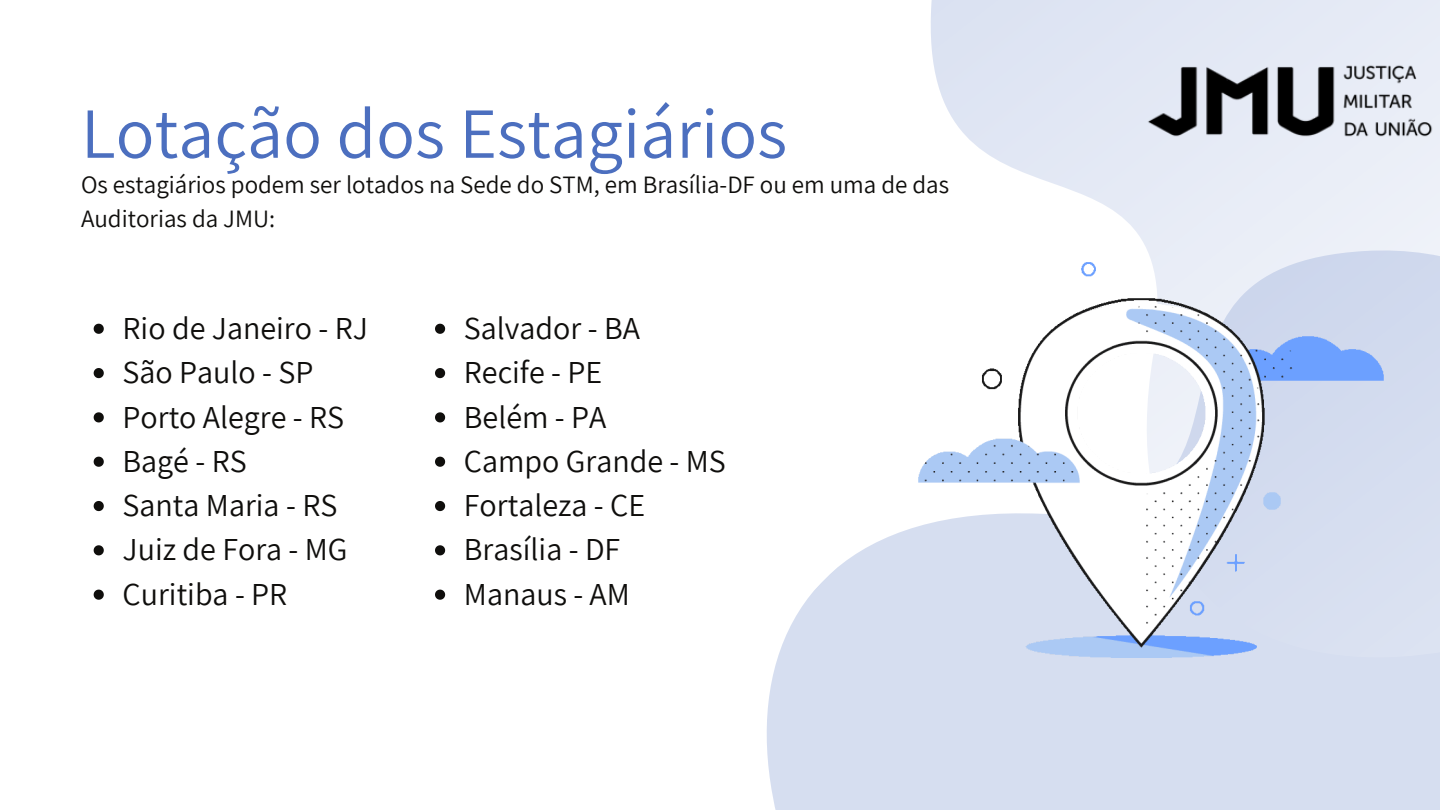
<style>
.page{position:relative;width:1440px;height:810px;background:#fff}
.page>*{position:absolute;margin:0;border:0;box-sizing:border-box;transform-origin:0 0}
.t1{font:72px "Assistant";color:#4c6fbf}
.t2{font:32px/44.3px "Assistant";color:#0f0e0c}
.t3{font:25px/34.2px "Assistant";color:#0f0e0c}
</style>
<div class="page">
<div style="left:772px;top:792px;width:668px;height:18px;background:#d6def0"></div>
<svg style="left:94px;top:324px;width:10px;height:10px"></svg>
<svg style="left:94px;top:368px;width:10px;height:10px"></svg>
<svg style="left:94px;top:412px;width:10px;height:10px"></svg>
<svg style="left:94px;top:457px;width:10px;height:10px"></svg>
<svg style="left:94px;top:501px;width:10px;height:10px"></svg>
<svg style="left:94px;top:545px;width:10px;height:10px"></svg>
<svg style="left:94px;top:590px;width:10px;height:10px"></svg>
<svg style="left:766px;top:0;width:674px;height:792px"></svg>
<svg style="left:435px;top:324px;width:10px;height:10px"></svg>
<svg style="left:435px;top:368px;width:10px;height:10px"></svg>
<svg style="left:435px;top:412px;width:10px;height:10px"></svg>
<svg style="left:435px;top:457px;width:10px;height:10px"></svg>
<svg style="left:435px;top:501px;width:10px;height:10px"></svg>
<svg style="left:435px;top:545px;width:10px;height:10px"></svg>
<svg style="left:435px;top:590px;width:10px;height:10px"></svg>
<img style="left:915px;top:256px;width:471px;height:401px">
<img style="left:1140px;top:0;width:300px;height:202px">
<h1 class="t1" style="left:81px;top:84px;width:708px">Lotação dos Estagiários</h1>
<p class="t3" style="left:81px;top:167px;width:870px">Os estagiários podem ser lotados na Sede do STM, em Brasília-DF ou em uma de das<br>Auditorias da JMU:</p>
<p class="t2" style="left:123px;top:305px;width:247px">Rio de Janeiro - RJ<br>São Paulo - SP<br>Porto Alegre - RS<br>Bagé - RS<br>Santa Maria - RS<br>Juiz de Fora - MG<br>Curitiba - PR</p>
<p class="t2" style="left:464px;top:305px;width:263px">Salvador - BA<br>Recife - PE<br>Belém - PA<br>Campo Grande - MS<br>Fortaleza - CE<br>Brasília - DF<br>Manaus - AM</p>
</div>
